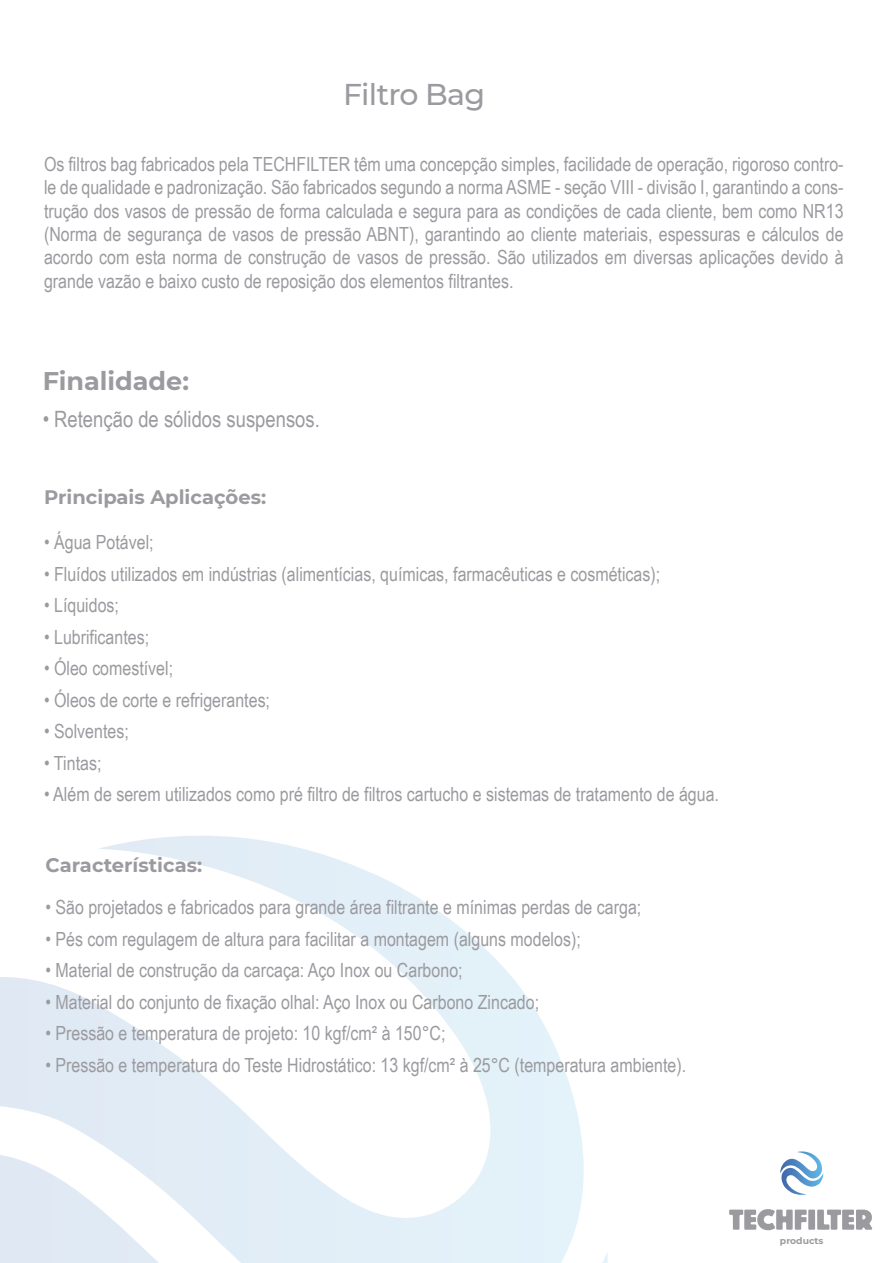
<style>
.page{position:relative;width:893px;height:1263px;background:#fff}
.page>*{position:absolute;margin:0;border:0;box-sizing:border-box;transform-origin:0 0}
.t1{font:500 30px "Montserrat";letter-spacing:-.025em;color:#9b9a9f}
.t2{font:700 25.5px "Montserrat";color:#9b9a9f}
.t3{font:22.5px "Arial Narrow";color:#9b9a9f}
.t4{font:19.5px/23.4px "Arial Narrow";color:#9b9a9f;text-align:justify}
.t5{font:700 19.5px "Montserrat";color:#9b9a9f}
.t6{font:700 9.3px "Montserrat";color:#9b9a9f}
</style>
<div class="page">
<svg style="left:0;top:836px;width:583px;height:317px"></svg>
<svg style="left:0;top:1153px;width:608px;height:110px"></svg>
<svg style="left:729px;top:1209px;width:78px;height:21px"></svg>
<div style="left:808px;top:1209px;width:7px;height:21px;background:#9b9a9f"></div>
<svg style="left:817px;top:1209px;width:55px;height:21px"></svg>
<svg style="left:780px;top:1151px;width:43px;height:44px"></svg>
<h1 class="t1" style="left:343px;top:73px;width:144px">Filtro Bag</h1>
<p class="t4" style="left:44px;top:151px;width:801px">Os filtros bag fabricados pela TECHFILTER têm uma concepção simples, facilidade de operação, rigoroso contro&shy;le de qualidade e padronização. São fabricados segundo a norma ASME - seção VIII - divisão I, garantindo a cons&shy;trução dos vasos de pressão de forma calculada e segura para as condições de cada cliente, bem como NR13 (Norma de segurança de vasos de pressão ABNT), garantindo ao cliente materiais, espessuras e cálculos de acordo com esta norma de construção de vasos de pressão. São utilizados em diversas aplicações devido à grande vazão e baixo custo de reposição dos elementos filtrantes.</p>
<h2 class="t2" style="left:43px;top:362px;width:148px">Finalidade:</h2>
<p class="t3" style="left:43px;top:403px;width:279px">• Retenção de sólidos suspensos.</p>
<p class="t5" style="left:44px;top:483px;width:224px">Principais Aplicações:</p>
<p class="t4" style="left:44px;top:530px;width:111px">• Água Potável;</p>
<p class="t4" style="left:44px;top:562px;width:618px">• Fluídos utilizados em indústrias (alimentícias, químicas, farmacêuticas e cosméticas);</p>
<p class="t4" style="left:44px;top:593px;width:76px">• Líquidos;</p>
<p class="t4" style="left:44px;top:625px;width:107px">• Lubrificantes;</p>
<p class="t4" style="left:44px;top:656px;width:131px">• Óleo comestível;</p>
<p class="t4" style="left:44px;top:688px;width:228px">• Óleos de corte e refrigerantes;</p>
<p class="t4" style="left:44px;top:719px;width:86px">• Solventes;</p>
<p class="t4" style="left:44px;top:751px;width:59px">• Tintas;</p>
<p class="t4" style="left:44px;top:782px;width:676px">• Além de serem utilizados como pré filtro de filtros cartucho e sistemas de tratamento de água.</p>
<p class="t5" style="left:45px;top:851px;width:158px">Características:</p>
<p class="t4" style="left:45px;top:895px;width:597px">• São projetados e fabricados para grande área filtrante e mínimas perdas de carga;</p>
<p class="t4" style="left:45px;top:927px;width:537px">• Pés com regulagem de altura para facilitar a montagem (alguns modelos);</p>
<p class="t4" style="left:45px;top:958px;width:419px">• Material de construção da carcaça: Aço Inox ou Carbono;</p>
<p class="t4" style="left:45px;top:990px;width:495px">• Material do conjunto de fixação olhal: Aço Inox ou Carbono Zincado;</p>
<p class="t4" style="left:45px;top:1021px;width:402px">• Pressão e temperatura de projeto: 10 kgf/cm² à 150°C;</p>
<p class="t4" style="left:45px;top:1053px;width:642px">• Pressão e temperatura do Teste Hidrostático: 13 kgf/cm² à 25°C (temperatura ambiente).</p>
<p class="t6" style="left:780px;top:1234px;width:45px">products</p>
</div>
